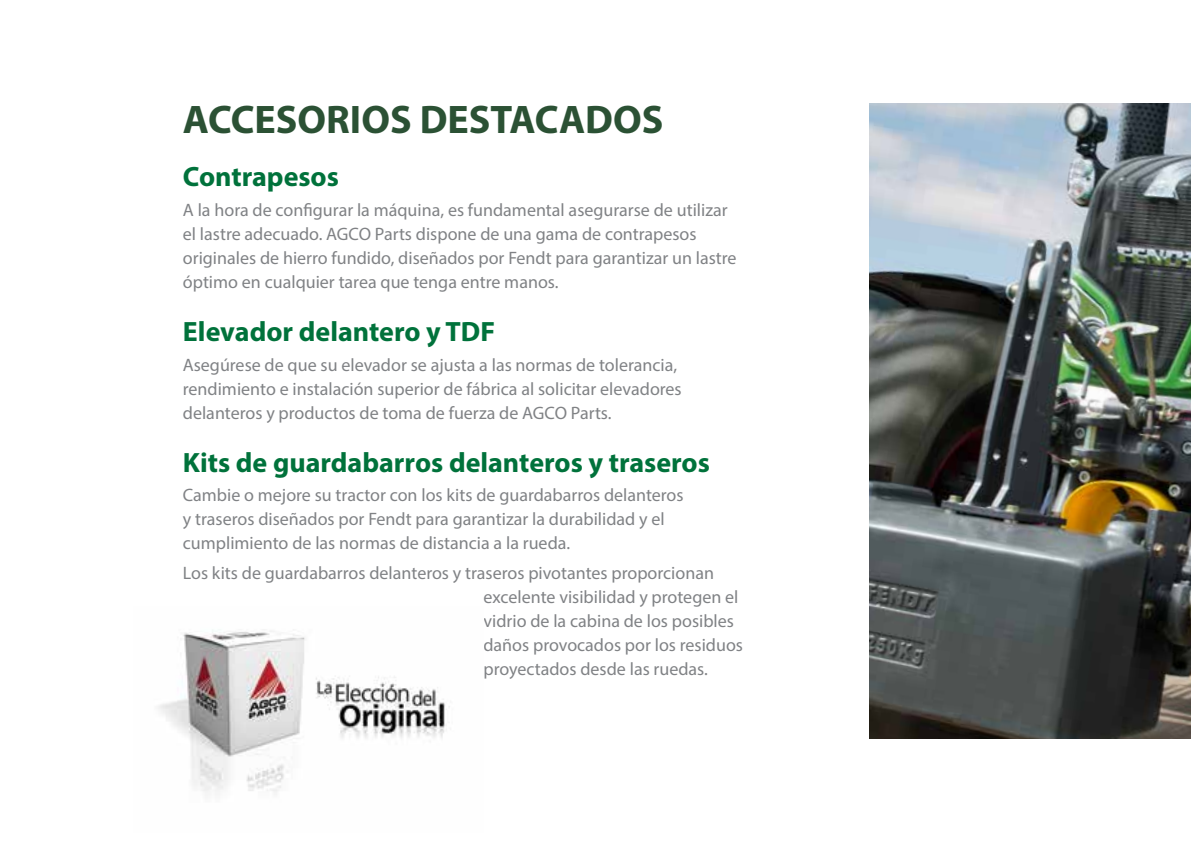
<style>
.page{position:relative;width:1191px;height:842px;background:#fff}
.page>*{position:absolute;margin:0;border:0;box-sizing:border-box;transform-origin:0 0}
.t1{font:700 40px "Myriad Pro";color:#2b5134}
.t2{font:700 28px "Myriad Pro";color:#00723b}
.t3{font:18px/24px "Myriad Pro";color:#808285}
</style>
<div class="page">
<img style="left:158px;top:630px;width:292px;height:163px">
<img style="left:869px;top:103px;width:322px;height:636px">
<h1 class="t1" style="left:183px;top:94px;width:482px">ACCESORIOS DESTACADOS</h1>
<h2 class="t2" style="left:183px;top:159px;width:157px">Contrapesos</h2>
<p class="t3" style="left:183px;top:198px;width:555px">A la hora de configurar la máquina, es fundamental asegurarse de utilizar el lastre adecuado. AGCO Parts dispone de una gama de contrapesos originales de hierro fundido, diseñados por Fendt para garantizar un lastre óptimo en cualquier tarea que tenga entre manos.</p>
<h2 class="t2" style="left:183px;top:313px;width:314px">Elevador delantero y TDF</h2>
<p class="t3" style="left:183px;top:352px;width:500px">Asegúrese de que su elevador se ajusta a las normas de tolerancia, rendimiento e instalación superior de fábrica al solicitar elevadores delanteros y productos de toma de fuerza de AGCO Parts.</p>
<h2 class="t2" style="left:183px;top:444px;width:528px">Kits de guardabarros delanteros y traseros</h2>
<p class="t3" style="left:183px;top:483px;width:502px">Cambie o mejore su tractor con los kits de guardabarros delanteros y traseros diseñados por Fendt para garantizar la durabilidad y el cumplimiento de las normas de distancia a la rueda.</p>
<p class="t3" style="left:483px;top:561px;width:261px;text-indent:-300px">Los kits de guardabarros delanteros y traseros pivotantes proporcionan excelente visibilidad y protegen el vidrio de la cabina de los posibles daños provocados por los residuos proyectados desde las ruedas.</p>
</div>
